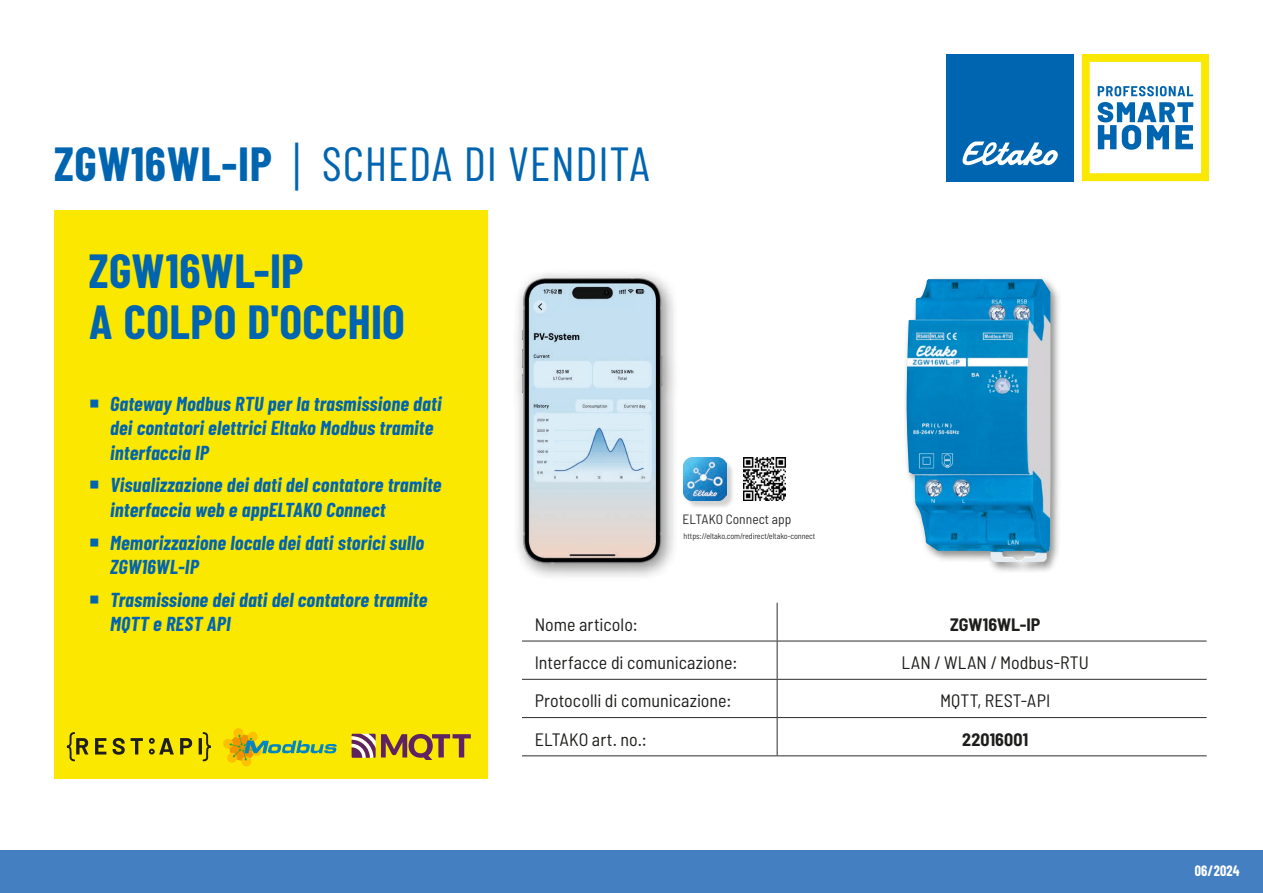
<style>
.page{position:relative;width:1263px;height:893px;background:#fff}
.page>*{position:absolute;margin:0;border:0;box-sizing:border-box;transform-origin:0 0}
.t1{font:48px "Barlow Condensed";letter-spacing:.015em;color:#0065b0}
.t2{font:700 48px/51px "Barlow Condensed";letter-spacing:.01em;color:#0065b0}
.t3{font:italic 700 20.25px/24.3px "Barlow Condensed";letter-spacing:.01em;color:#0065b0}
.t4{font:semi-condensed 18px "Barlow";color:#1d1d1b}
.t5{font:700 semi-condensed 18px "Barlow";letter-spacing:.005em;color:#1d1d1b}
.t6{font:700 15px "Barlow Condensed";letter-spacing:.015em;color:#fff;scale:.94 1}
.t7{font:semi-condensed 13.5px "Barlow";color:#2e2d2c}
.t8{font:semi-condensed 8.25px "Barlow";letter-spacing:-.01em;color:#2e2d2c}
.s1{font-weight:700}
</style>
<div class="page">
<svg style="left:1082px;top:54px;width:127px;height:127px"></svg>
<div style="left:947px;top:54px;width:127px;height:127px;background:#0065b0"></div>
<svg style="left:962px;top:141px;width:96px;height:25px"></svg>
<div style="left:0;top:850px;width:1263px;height:43px;background:#437fc1"></div>
<div style="left:54px;top:210px;width:434px;height:569px;background:#fbe800"></div>
<hr style="left:777px;top:603px;width:1px;height:38px;background:#2e2d2c">
<hr style="left:522px;top:641px;width:255px;height:1px;background:#2e2d2c">
<hr style="left:777px;top:641px;width:429px;height:1px;background:#2e2d2c">
<hr style="left:777px;top:641px;width:1px;height:38px;background:#2e2d2c">
<hr style="left:522px;top:679px;width:255px;height:1px;background:#2e2d2c">
<hr style="left:777px;top:679px;width:429px;height:1px;background:#2e2d2c">
<hr style="left:777px;top:680px;width:1px;height:37px;background:#2e2d2c">
<hr style="left:522px;top:717px;width:255px;height:1px;background:#2e2d2c">
<hr style="left:777px;top:717px;width:429px;height:1px;background:#2e2d2c">
<hr style="left:777px;top:718px;width:1px;height:37px;background:#2e2d2c">
<hr style="left:522px;top:755px;width:255px;height:1px;background:#2e2d2c">
<hr style="left:777px;top:755px;width:429px;height:1px;background:#2e2d2c">
<svg style="left:352px;top:734px;width:119px;height:26px"></svg>
<svg style="left:223px;top:728px;width:114px;height:38px"></svg>
<div style="left:903px;top:275px;width:159px;height:298px;background:#1d1d1b;opacity:.5"></div>
<img style="left:906px;top:279px;width:144px;height:283px">
<img style="left:743px;top:458px;width:43px;height:42px">
<div style="left:685px;top:459px;width:49px;height:50px;background:#1d1d1b;opacity:.2"></div>
<img style="left:684px;top:458px;width:42px;height:42px">
<div style="left:511px;top:267px;width:169px;height:315px;background:#1d1d1b;opacity:.5"></div>
<img style="left:522px;top:278px;width:140px;height:286px">
<svg style="left:67px;top:732px;width:144px;height:29px"></svg>
<h1 class="t1" style="left:54px;top:134px;width:598px"><span class="s1">ZGW16WL-IP</span> SCHEDA DI VENDITA</h1>
<h1 class="t2" style="left:89px;top:245px;width:318px">ZGW16WL-IP<br>A COLPO D'OCCHIO</h1>
<p class="t3" style="left:110px;top:391px;width:333px;text-indent:-21px">○ Gateway Modbus RTU per la trasmissione dati dei contatori elettrici Eltako Modbus tramite interfaccia IP</p>
<p class="t3" style="left:110px;top:473px;width:333px;text-indent:-21px">○ Visualizzazione dei dati del contatore tramite interfaccia web e appELTAKO Connect</p>
<p class="t3" style="left:110px;top:530px;width:315px;text-indent:-21px">○ Memorizzazione locale dei dati storici sullo<br>ZGW16WL-IP</p>
<p class="t3" style="left:110px;top:587px;width:319px;text-indent:-21px">○ Trasmissione dei dati del contatore tramite<br>MQTT e REST API</p>
<p class="t7" style="left:682px;top:511px;width:110px">ELTAKO Connect app</p>
<p class="t8" style="left:684px;top:531px;width:133px">https://eltako.com/redirect/eltako-connect</p>
<p class="t4" style="left:535px;top:613px;width:104px">Nome articolo:</p>
<p class="t5" style="left:950px;top:613px;width:92px">ZGW16WL-IP</p>
<p class="t4" style="left:535px;top:651px;width:204px">Interfacce di comunicazione:</p>
<p class="t4" style="left:901px;top:651px;width:189px">LAN / WLAN / Modbus-RTU</p>
<p class="t4" style="left:535px;top:690px;width:198px">Protocolli di comunicazione:</p>
<p class="t4" style="left:940px;top:690px;width:112px">MQTT, REST-API</p>
<p class="t4" style="left:535px;top:728px;width:114px">ELTAKO art. no.:</p>
<p class="t5" style="left:962px;top:728px;width:68px">22016001</p>
<p class="t6" style="left:1195px;top:861px;width:49px">06/2024</p>
</div>
